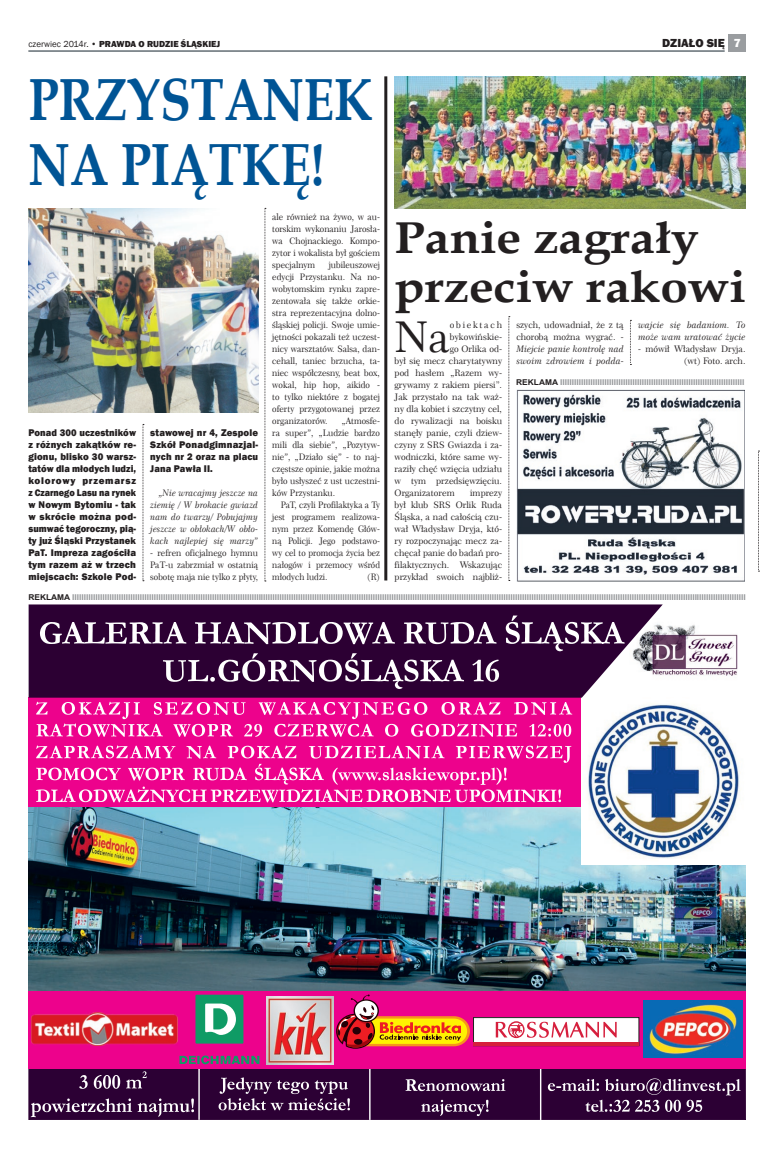
<style>
.page{position:relative;width:780px;height:1154px;background:#fff}
.page>*{position:absolute;margin:0;border:0;box-sizing:border-box;transform-origin:0 0}
.t1{font:700 59.4px/65px "Book Antiqua";color:#005495;scale:.83 1}
.t2{font:700 44.5px/48.7px "Book Antiqua";color:#231f20;scale:1.11 1}
.t3{font:42.5px "Century 751 No 2 EU";color:#231f20}
.t4{font:800 12px "Franklin Gothic";color:#231f20}
.t5{font:800 10px/12px "Franklin Gothic";letter-spacing:.015em;color:#231f20;text-align:justify;scale:.95 1}
.t6{font:800 10px/12px "Franklin Gothic";letter-spacing:.015em;color:#231f20;text-align:justify;scale:.96 1}
.t7{font:9px/12px "Century 751 No 2 EU";color:#231f20;text-align:justify}
.t8{font:italic 9px/12px "Century 751 No 2 EU";color:#231f20;text-align:justify}
.t9{font:9px/12px "Century 751 No 2 EU";color:#231f20;text-align:justify;scale:.95 1}
.t10{font:800 9px "Franklin Gothic";color:#231f20}
.t11{font:9px "Century 751 No 2 EU";letter-spacing:.19em;color:#231f20}
.t12{font:700 8px "Arial";color:#939598;scale:1.05 1}
.s1{font-weight:400}
.s2{color:#fff}
.s3{font-style:italic}
.s4{font-style:normal}
.s5{color:#231f20}
</style>
<div class="page">
<div style="left:729px;top:34px;width:17px;height:17px;background:#9a9da0"></div>
<hr style="left:28px;top:51px;width:696px;height:1px;background:#15242e">
<img style="left:29px;top:807px;width:716px;height:184px">
<img style="left:662px;top:625px;width:76px;height:51px">
<div style="left:29px;top:697px;width:553px;height:110px;background:#ed028c"></div>
<svg style="left:28px;top:1069px;width:718px;height:51px;background:#2d0235"></svg>
<hr style="left:198px;top:1068px;width:2px;height:52px;background:#fff">
<hr style="left:369px;top:1068px;width:1px;height:52px;background:#fff">
<hr style="left:540px;top:1068px;width:1px;height:52px;background:#fff">
<svg style="left:218px;top:1077px;width:132px;height:33px;background:#57345d"></svg>
<svg style="left:405px;top:1079px;width:100px;height:37px;background:#4e2955"></svg>
<svg style="left:548px;top:1078px;width:192px;height:34px;background:#502c56"></svg>
<svg style="left:31px;top:1071px;width:163px;height:46px;background:#461f4d"></svg>
<div style="left:28px;top:991px;width:718px;height:78px;background:#ed028c"></div>
<img style="left:32px;top:1012px;width:145px;height:34px">
<svg style="left:336px;top:994px;width:134px;height:54px"></svg>
<svg style="left:179px;top:1055px;width:80px;height:9px"></svg>
<div style="left:195px;top:994px;width:48px;height:49px;background:#0f9b65"></div>
<svg style="left:205px;top:1003px;width:31px;height:32px"></svg>
<img style="left:266px;top:996px;width:67px;height:68px">
<div style="left:473px;top:1017px;width:166px;height:28px;background:#fff"></div>
<div style="left:473px;top:1017px;width:166px;height:29px;border:1px solid #231f20"></div>
<svg style="left:495px;top:1021px;width:121px;height:17px"></svg>
<svg style="left:473px;top:1041px;width:166px;height:4px"></svg>
<img style="left:644px;top:1001px;width:98px;height:56px">
<img style="left:582px;top:697px;width:163px;height:168px">
<svg style="left:29px;top:604px;width:633px;height:93px;background:#4f2c55"></svg>
<svg style="left:40px;top:615px;width:584px;height:74px;background:#512d57"></svg>
<svg style="left:36px;top:702px;width:536px;height:100px"></svg>
<img style="left:394px;top:76px;width:352px;height:132px">
<svg style="left:508px;top:316px;width:2px;height:265px"></svg>
<svg style="left:758px;top:451px;width:1px;height:121px"></svg>
<hr style="left:384px;top:76px;width:3px;height:504px;background:#231f20">
<img style="left:28px;top:208px;width:230px;height:204px">
<svg style="left:143px;top:424px;width:1px;height:157px"></svg>
<svg style="left:265px;top:208px;width:1px;height:374px"></svg>
<img style="left:516px;top:390px;width:229px;height:191px">
<svg style="left:630px;top:320px;width:1px;height:45px"></svg>
<p class="t10" style="left:28px;top:38px;width:193px"><span class="s1">czerwiec 2014r. •</span> PRAWDA O RUDZIE ŚLĄSKIEJ</p>
<h3 class="t4" style="left:662px;top:35px;width:80px">DZIAŁO SIĘ <span class="s2">7</span></h3>
<h1 class="t1" style="left:28px;top:67px;width:358px">Przystanek<br>na piątkę!</h1>
<p class="t5" style="left:28px;top:427px;width:115px">Ponad 300 uczestników z różnych zakątków re&shy;gionu, blisko 30 warsz&shy;tatów dla młodych ludzi, kolorowy przemarsz z Czarnego Lasu na rynek w Nowym Bytomiu - tak w skrócie można pod&shy;sumwać tegoroczny, pią&shy;ty już Śląski Przystanek PaT. Impreza zagościła tym razem aż w trzech miejscach: Szkole Pod-</p>
<p class="t6" style="left:150px;top:427px;width:114px">stawowej nr 4, Zespole Szkół Ponadgimnazjal&shy;nych nr 2 oraz na placu Jana Pawła II.</p>
<p class="t8" style="left:150px;top:487px;width:109px;text-indent:9px">„Nie wracajmy jeszcze na ziemię / W brokacie gwiazd nam do twarzy/ Pobujajmy jeszcze w obłokach/W obło&shy;kach najlepiej się marzy”</p>
<p class="t7" style="left:150px;top:547px;width:109px">- refren oficjalnego hymnu PaT-u zabrzmiał w ostatnią sobotę maja nie tylko z płyty,</p>
<p class="t7" style="left:272px;top:211px;width:109px">ale również na żywo, w au&shy;torskim wykonaniu Jarosła&shy;wa Chojnackiego. Kompo&shy;zytor i wokalista był gościem specjalnym</p>
<p class="t7" style="left:272px;top:259px;width:109px;text-indent:56px">jubileuszowej edycji Przystanku. Na no&shy;wobytomskim rynku zapre&shy;zentowała się także orkie&shy;stra reprezentacyjna dolno&shy;śląskiej policji. Swoje umie&shy;jętności pokazali też uczest&shy;nicy warsztatów. Salsa, dan&shy;cehall, taniec brzucha, ta&shy;niec współczesny, beat box, wokal, hip hop, aikido - to tylko niektóre z bogatej oferty przygotowanej przez organizatorów.</p>
<p class="t7" style="left:272px;top:415px;width:109px;text-indent:69px">„Atmosfe&shy;ra super<span class="s3">”</span>, „Ludzie bardzo mili dla siebie<span class="s3">”</span>, „Pozytyw&shy;nie<span class="s3">”</span>, „Działo się<span class="s3">”</span> - to naj&shy;częstsze opinie, jakie można było usłyszeć z ust uczestni&shy;ków Przystanku.</p>
<p class="t9" style="left:272px;top:499px;width:115px;text-indent:9px">PaT, czyli Profilaktyka a Ty jest programem realizowa&shy;nym przez Komendę Głów&shy;ną Policji. Jego podstawo&shy;wy cel to promocja życia bez nałogów i przemocy wśród młodych ludzi.</p>
<p class="t9" style="left:367px;top:571px;width:15px">(R)</p>
<h2 class="t2" style="left:394px;top:213px;width:318px">Panie zagrały przeciw rakowi</h2>
<h3 class="t3" style="left:394px;top:311px;width:57px">Na</h3>
<p class="t11" style="left:450px;top:320px;width:54px">obiektach</p>
<p class="t7" style="left:450px;top:331px;width:54px">bykowińskie-</p>
<p class="t7" style="left:450px;top:343px;width:54px">go Orlika od-</p>
<p class="t7" style="left:394px;top:355px;width:109px">był się mecz charytatywny</p>
<p class="t7" style="left:394px;top:367px;width:109px">pod hasłem „Razem wy-</p>
<p class="t7" style="left:394px;top:379px;width:109px">grywamy z rakiem piersi”.</p>
<p class="t7" style="left:394px;top:391px;width:109px">Jak przystało na tak waż-</p>
<p class="t7" style="left:394px;top:403px;width:109px">ny dla kobiet i szczytny cel,</p>
<p class="t7" style="left:394px;top:415px;width:109px">do rywalizacji na boisku</p>
<p class="t7" style="left:394px;top:427px;width:109px">stanęły panie, czyli dziew-</p>
<p class="t7" style="left:394px;top:439px;width:109px">czyny z SRS Gwiazda i za-</p>
<p class="t7" style="left:394px;top:451px;width:109px">wodniczki, które same wy-</p>
<p class="t7" style="left:394px;top:463px;width:109px">raziły chęć wzięcia udziału</p>
<p class="t7" style="left:394px;top:475px;width:109px">w tym przedsięwzięciu.</p>
<p class="t7" style="left:394px;top:487px;width:62px">Organizatorem</p>
<p class="t7" style="left:394px;top:487px;width:109px;text-indent:75px">imprezy był klub SRS Orlik Ruda Śląska, a nad całością czu&shy;wał Władysław Dryja, któ&shy;ry rozpoczynając mecz za&shy;chęcał panie do badań pro&shy;filaktycznych. Wskazując przykład swoich najbliż-</p>
<p class="t8" style="left:516px;top:319px;width:109px"><span class="s4">szych, udowadniał, że z tą chorobą można wygrać.</span> - Miejcie panie kontrolę nad swoim zdrowiem i podda-</p>
<p class="t8" style="left:638px;top:319px;width:109px">wajcie się badaniom. To może wam uratować życie</p>
<p class="t7" style="left:638px;top:343px;width:109px;text-align:right"><span class="s3">-</span> mówił Władysław Dryja. (wt) Foto. arch.</p>
<p class="t12" style="left:516px;top:376px;width:219px"><span class="s5">REKLAMA</span> IIIIIIIIIIIIIIIIIIIIIIIIIIIIIIIIIIIIIIIIIIIIIIIIIIIIIIIIIIIIIIIIIIIIIIIIIIIIIII</p>
<p class="t12" style="left:28px;top:592px;width:685px"><span class="s5">REKLAMA</span> IIIIIIIIIIIIIIIIIIIIIIIIIIIIIIIIIIIIIIIIIIIIIIIIIIIIIIIIIIIIIIIIIIIIIIIIIIIIIIIIIIIIIIIIIIIIIIIIIIIIIIIIIIIIIIIIIIIIIIIIIIIIIIIIIIIIIIIIIIIIIIIIIIIIIIIIIIIIIIIIIIIIIIIIIIIIIIIIIIIIIIIIIIIIIIIIIIIIIIIIIIIIIIIIIIIIIIIIIIIIIIIIIIIIIIIIIIIIIIIIIIIIIIIIIIIIIIIIIIIIIIIIIIIIIIIIIIIIIIIIIIIIIIIII</p>
</div>
